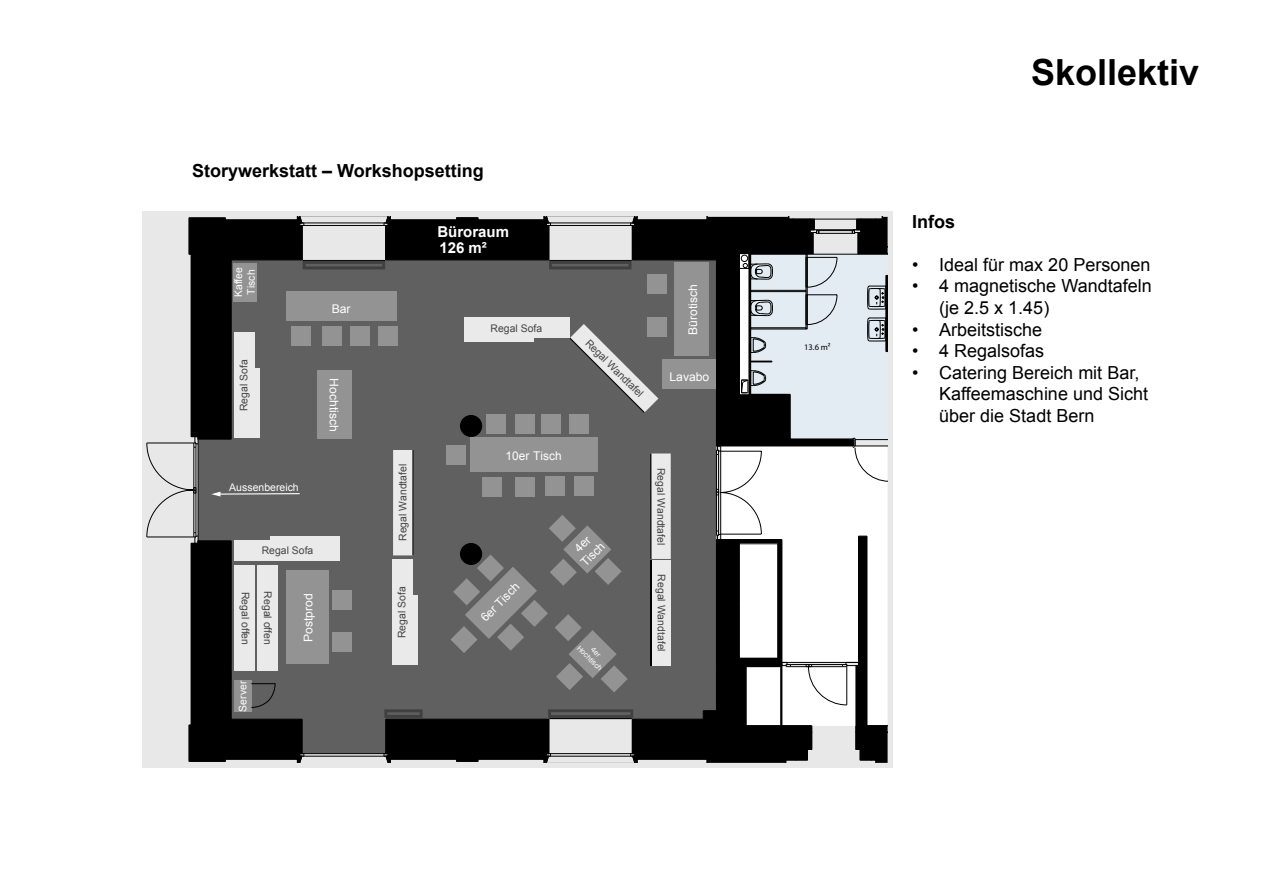
<style>
.page{position:relative;width:1263px;height:893px;background:#fff}
.page>*{position:absolute;margin:0;border:0;box-sizing:border-box;transform-origin:0 0}
.t1{font:700 36px "Arial";color:#000}
.t2{font:18px/21.6px "Arial";color:#000}
.t3{font:700 18px "Arial";color:#000}
.t4{font:700 15px/15.8px "Arial";color:#fff}
.t5{font:12px/14.4px "Arial";color:#fff;text-align:center}
.t6{font:10.5px "Arial";letter-spacing:.005em;color:#444}
.t7{font:10.5px/12.6px "Arial";color:#fff}
.t8{font:8.55px "Myriad Pro";color:#000}
.t9{font:7.35px "Arial";color:#fff}
</style>
<div class="page">
<div style="left:143px;top:212px;width:750px;height:556px;background:#e8e8e8"></div>
<hr style="left:1262px;top:427px;width:1px;height:287px;background:#000">
<hr style="left:1056px;top:254px;width:1px;height:186px;background:#000">
<hr style="left:1046px;top:254px;width:1px;height:186px;background:#000">
<hr style="left:1262px;top:266px;width:1px;height:186px;background:#000">
<hr style="left:1123px;top:547px;width:1px;height:166px;background:#000">
<hr style="left:1118px;top:547px;width:1px;height:166px;background:#000">
<hr style="left:1122px;top:547px;width:1px;height:166px;background:#000">
<hr style="left:1045px;top:254px;width:1px;height:108px;background:#000">
<hr style="left:1044px;top:254px;width:1px;height:108px;background:#000">
<hr style="left:989px;top:254px;width:1px;height:107px;background:#000">
<hr style="left:988px;top:254px;width:1px;height:107px;background:#000">
<hr style="left:961px;top:362px;width:1px;height:78px;background:#000">
<hr style="left:963px;top:362px;width:1px;height:78px;background:#000">
<hr style="left:962px;top:362px;width:1px;height:78px;background:#000">
<svg style="left:988px;top:286px;width:2px;height:7px"></svg>
<svg style="left:988px;top:322px;width:2px;height:7px"></svg>
<svg style="left:961px;top:362px;width:3px;height:7px"></svg>
<hr style="left:926px;top:548px;width:1px;height:108px;background:#000">
<hr style="left:996px;top:548px;width:1px;height:108px;background:#000">
<hr style="left:1030px;top:564px;width:1px;height:102px;background:#000">
<hr style="left:937px;top:556px;width:1px;height:93px;background:#000">
<hr style="left:991px;top:556px;width:1px;height:93px;background:#000">
<hr style="left:939px;top:557px;width:1px;height:92px;background:#000">
<hr style="left:989px;top:557px;width:1px;height:92px;background:#000">
<hr style="left:546px;top:763px;width:89px;height:1px;background:#000">
<hr style="left:1056px;top:362px;width:1px;height:84px;background:#000">
<hr style="left:1087px;top:362px;width:1px;height:84px;background:#000">
<hr style="left:1087px;top:451px;width:1px;height:83px;background:#000">
<hr style="left:973px;top:447px;width:1px;height:38px;background:#000">
<hr style="left:1087px;top:324px;width:1px;height:38px;background:#000">
<hr style="left:932px;top:586px;width:1px;height:37px;background:#000">
<hr style="left:707px;top:767px;width:36px;height:1px;background:#000">
<hr style="left:944px;top:588px;width:1px;height:34px;background:#000">
<hr style="left:969px;top:588px;width:1px;height:34px;background:#000">
<hr style="left:928px;top:589px;width:1px;height:31px;background:#000">
<svg style="left:1262px;top:508px;width:1px;height:31px"></svg>
<svg style="left:188px;top:217px;width:551px;height:546px"></svg>
<svg style="left:194px;top:229px;width:545px;height:503px;background:#525252"></svg>
<svg style="left:739px;top:217px;width:149px;height:546px"></svg>
<svg style="left:741px;top:246px;width:146px;height:487px"></svg>
<svg style="left:211px;top:492px;width:90px;height:4px"></svg>
<svg style="left:303px;top:261px;width:82px;height:8px"></svg>
<svg style="left:549px;top:261px;width:82px;height:8px"></svg>
<svg style="left:548px;top:709px;width:85px;height:9px"></svg>
<svg style="left:384px;top:709px;width:39px;height:9px"></svg>
<div style="left:470px;top:438px;width:127px;height:34px;background:#939393"></div>
<div style="left:569px;top:415px;width:20px;height:19px;background:#939393"></div>
<div style="left:515px;top:415px;width:20px;height:19px;background:#939393"></div>
<div style="left:486px;top:415px;width:19px;height:19px;background:#939393"></div>
<div style="left:542px;top:415px;width:19px;height:19px;background:#939393"></div>
<div style="left:545px;top:476px;width:19px;height:20px;background:#939393"></div>
<div style="left:574px;top:476px;width:19px;height:19px;background:#939393"></div>
<div style="left:483px;top:477px;width:19px;height:19px;background:#939393"></div>
<div style="left:515px;top:477px;width:20px;height:19px;background:#939393"></div>
<div style="left:447px;top:445px;width:19px;height:19px;background:#939393"></div>
<div style="left:234px;top:264px;width:23px;height:38px;background:#939393"></div>
<div style="left:287px;top:570px;width:42px;height:94px;background:#939393"></div>
<div style="left:333px;top:590px;width:19px;height:19px;background:#939393"></div>
<div style="left:333px;top:632px;width:19px;height:19px;background:#939393"></div>
<div style="left:674px;top:262px;width:34px;height:94px;background:#939393"></div>
<div style="left:647px;top:274px;width:19px;height:20px;background:#939393"></div>
<div style="left:647px;top:318px;width:19px;height:19px;background:#939393"></div>
<div style="left:317px;top:371px;width:34px;height:68px;background:#939393"></div>
<div style="left:234px;top:680px;width:17px;height:31px;background:#939393"></div>
<svg style="left:251px;top:683px;width:25px;height:25px"></svg>
<div style="left:663px;top:359px;width:53px;height:30px;background:#939393"></div>
<div style="left:286px;top:291px;width:110px;height:30px;background:#939393"></div>
<div style="left:323px;top:327px;width:19px;height:19px;background:#939393"></div>
<div style="left:350px;top:327px;width:19px;height:19px;background:#939393"></div>
<div style="left:378px;top:327px;width:19px;height:19px;background:#939393"></div>
<div style="left:292px;top:327px;width:19px;height:19px;background:#939393"></div>
<div style="left:234px;top:565px;width:21px;height:106px;background:#eaeaea"></div>
<div style="left:257px;top:565px;width:20px;height:106px;background:#eaeaea"></div>
<div style="left:235px;top:540px;width:105px;height:21px;background:#eaeaea"></div>
<hr style="left:270px;top:536px;width:70px;height:4px;background:#eaeaea">
<div style="left:464px;top:317px;width:105px;height:21px;background:#eaeaea"></div>
<hr style="left:464px;top:338px;width:70px;height:4px;background:#eaeaea">
<div style="left:393px;top:559px;width:20px;height:106px;background:#eaeaea"></div>
<hr style="left:413px;top:595px;width:4px;height:69px;background:#eaeaea">
<div style="left:234px;top:332px;width:21px;height:106px;background:#eaeaea"></div>
<hr style="left:255px;top:368px;width:4px;height:69px;background:#eaeaea">
<div style="left:650px;top:560px;width:21px;height:105px;background:#eaeaea"></div>
<hr style="left:650px;top:560px;width:2px;height:105px;background:#000">
<div style="left:650px;top:453px;width:21px;height:106px;background:#eaeaea"></div>
<hr style="left:650px;top:453px;width:1px;height:106px;background:#000">
<svg style="left:569px;top:324px;width:89px;height:89px"></svg>
<div style="left:393px;top:450px;width:21px;height:105px;background:#eaeaea"></div>
<hr style="left:412px;top:450px;width:2px;height:105px;background:#000">
<svg style="left:450px;top:515px;width:178px;height:177px;background:#6c6c6c"></svg>
<p class="t3" style="left:192px;top:159px;width:293px">Storywerkstatt – Workshopsetting</p>
<p class="t7" style="left:232px;top:297px;width:32px;rotate:-90deg">Kaffee<br>Tisch</p>
<p class="t6" style="left:237px;top:411px;width:53px;rotate:-90deg">Regal Sofa</p>
<p class="t7" style="left:229px;top:481px;width:71px">Aussenbereich</p>
<p class="t5" style="left:332px;top:301px;width:20px">Bar</p>
<p class="t5" style="left:341px;top:378px;width:55px;rotate:90deg">Hochtisch</p>
<p class="t6" style="left:262px;top:543px;width:53px">Regal Sofa</p>
<p class="t6" style="left:252px;top:592px;width:55px;rotate:90deg">Regal offen</p>
<p class="t6" style="left:275px;top:591px;width:55px;rotate:90deg">Regal offen</p>
<p class="t7" style="left:236px;top:712px;width:32px;rotate:-90deg">Server</p>
<p class="t5" style="left:301px;top:642px;width:50px;rotate:-90deg">Postprod</p>
<p class="t6" style="left:396px;top:541px;width:79px;rotate:-90deg">Regal Wandtafel</p>
<p class="t6" style="left:395px;top:638px;width:53px;rotate:-90deg">Regal Sofa</p>
<p class="t4" style="left:437px;top:224px;width:73px">Büroraum<br>126 m²</p>
<p class="t6" style="left:491px;top:321px;width:53px">Regal Sofa</p>
<p class="t6" style="left:592px;top:336px;width:79px;rotate:45deg">Regal Wandtafel</p>
<p class="t5" style="left:686px;top:335px;width:52px;rotate:-90deg">Bürotisch</p>
<p class="t5" style="left:669px;top:369px;width:41px">Lavabo</p>
<p class="t5" style="left:506px;top:448px;width:58px">10er Tisch</p>
<p class="t5" style="left:478px;top:614px;width:51px;rotate:-45deg">6er Tisch</p>
<p class="t5" style="left:568px;top:549px;width:30px;rotate:-45deg">4er<br>Tisch</p>
<p class="t9" style="left:582px;top:643px;width:34px;rotate:45deg">Hochtisch</p>
<p class="t6" style="left:668px;top:468px;width:79px;rotate:90deg">Regal Wandtafel</p>
<p class="t6" style="left:668px;top:574px;width:79px;rotate:90deg">Regal Wandtafel</p>
<p class="t8" style="left:804px;top:342px;width:28px">13.6 m²</p>
<h1 class="t1" style="left:1031px;top:49px;width:170px">Skollektiv</h1>
<p class="t3" style="left:912px;top:209px;width:45px">Infos</p>
<p class="t2" style="left:912px;top:254px;width:240px">• Ideal für max 20 Personen</p>
<p class="t2" style="left:939px;top:275px;width:214px;text-indent:-27px">• 4 magnetische Wandtafeln (je 2.5 x 1.45)</p>
<p class="t2" style="left:912px;top:319px;width:132px">• Arbeitstische</p>
<p class="t2" style="left:912px;top:340px;width:134px">• 4 Regalsofas</p>
<p class="t2" style="left:939px;top:362px;width:210px;text-indent:-27px">• Catering Bereich mit Bar,<br>Kaffeemaschine und Sicht über die Stadt Bern</p>
<p class="t8" style="left:963px;top:324px;width:27px">11.0 m²</p>
</div>
